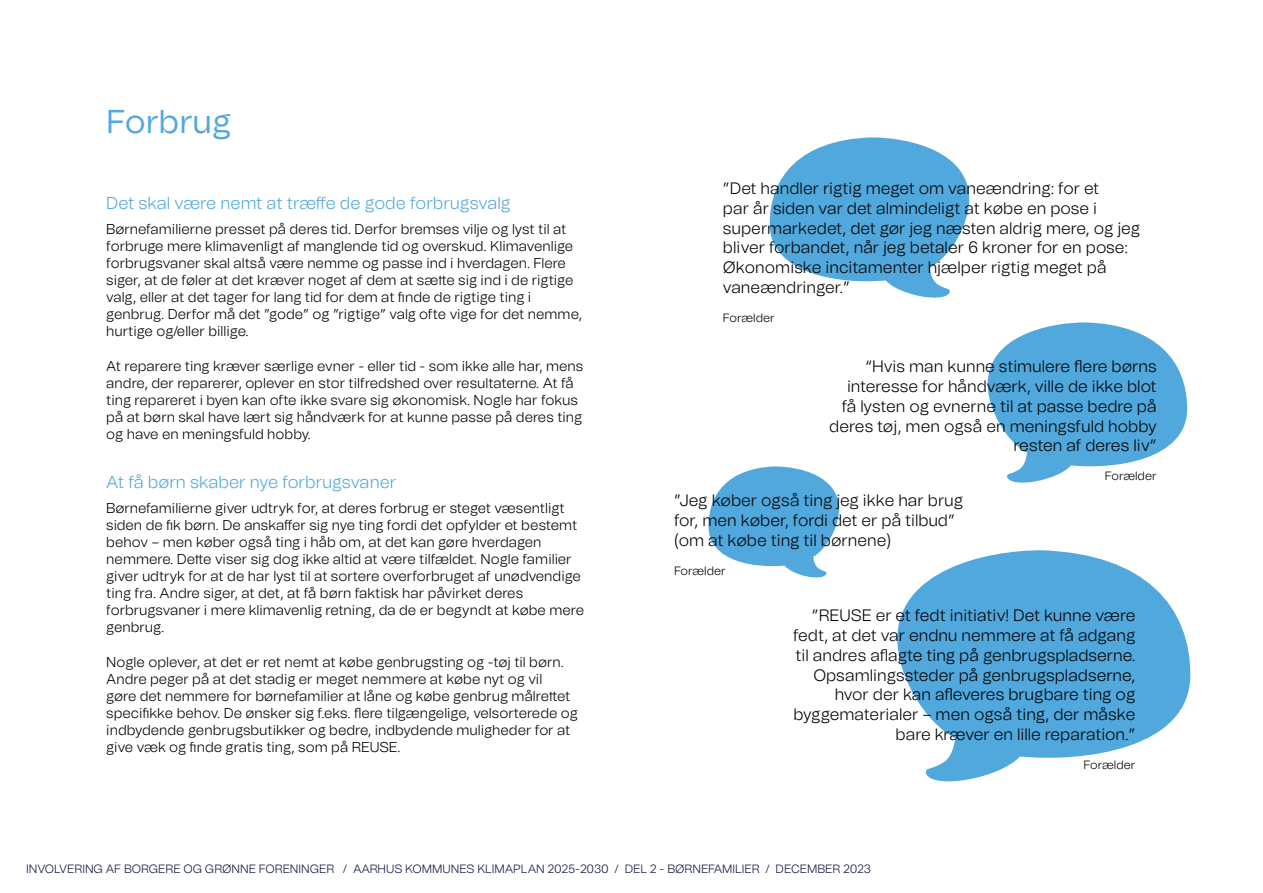
<style>
.page{position:relative;width:1263px;height:893px;background:#fff}
.page>*{position:absolute;margin:0;border:0;box-sizing:border-box;transform-origin:0 0}
.t1{font:33px "Tomato Grotesk";letter-spacing:-.005em;color:#51a8dd}
.t2{font:300 17.25px "Tomato Grotesk";color:#51a8dd}
.t3{font:300 16.5px/19.8px "Tomato Grotesk";color:#000;text-align:right}
.t4{font:300 14.25px/17.1px "Tomato Grotesk";color:#000}
.t5{font:300 12px "Tomato Grotesk";color:#111a41}
.t6{font:300 12px "Tomato Grotesk";color:#000}
</style>
<div class="page">
<svg style="left:897px;top:550px;width:293px;height:232px;fill:#51a8dd"></svg>
<svg style="left:988px;top:322px;width:199px;height:161px"></svg>
<svg style="left:708px;top:466px;width:131px;height:112px"></svg>
<svg style="left:770px;top:137px;width:199px;height:161px"></svg>
<p class="t1" style="left:106px;top:98px;width:127px">Forbrug</p>
<p class="t2" style="left:106px;top:192px;width:406px">Det skal være nemt at træffe de gode forbrugsvalg</p>
<p class="t4" style="left:106px;top:220px;width:477px">Børnefamilierne presset på deres tid. Derfor bremses vilje og lyst til at forbruge mere klimavenligt af manglende tid og overskud. Klimavenlige forbrugsvaner skal altså være nemme og passe ind i hverdagen. Flere siger, at de føler at det kræver noget af dem at sætte sig ind i de rigtige valg, eller at det tager for lang tid for dem at finde de rigtige ting i genbrug. Derfor må det ”gode” og ”rigtige” valg ofte vige for det nemme, hurtige og/eller billige.</p>
<p class="t4" style="left:106px;top:357px;width:478px">At reparere ting kræver særlige evner - eller tid - som ikke alle har, mens andre, der reparerer, oplever en stor tilfredshed over resultaterne. At få ting repareret i byen kan ofte ikke svare sig økonomisk. Nogle har fokus på at børn skal have lært sig håndværk for at kunne passe på deres ting og have en meningsfuld hobby.</p>
<p class="t2" style="left:106px;top:471px;width:292px">At få børn skaber nye forbrugsvaner</p>
<p class="t4" style="left:106px;top:499px;width:479px">Børnefamilierne giver udtryk for, at deres forbrug er steget væsentligt siden de fik børn. De anskaffer sig nye ting fordi det opfylder et bestemt behov – men køber også ting i håb om, at det kan gøre hverdagen nemmere. Dette viser sig dog ikke altid at være tilfældet. Nogle familier giver udtryk for at de har lyst til at sortere overforbruget af unødvendige ting fra. Andre siger, at det, at få børn faktisk har påvirket deres forbrugsvaner i mere klimavenlig retning, da de er begyndt at købe mere genbrug.</p>
<p class="t4" style="left:106px;top:653px;width:473px">Nogle oplever, at det er ret nemt at købe genbrugsting og -tøj til børn.<br>Andre peger på at det stadig er meget nemmere at købe nyt og vil<br>gøre det nemmere for børnefamilier at låne og købe genbrug målrettet specifikke behov. De ønsker sig f.eks. flere tilgængelige, velsorterede og indbydende genbrugsbutikker og bedre, indbydende muligheder for at give væk og finde gratis ting, som på REUSE.</p>
<p class="t3" style="left:723px;top:178px;width:419px;text-align:left">”Det handler rigtig meget om vaneændring: for et<br>par år siden var det almindeligt at købe en pose i supermarkedet, det gør jeg næsten aldrig mere, og jeg bliver forbandet, når jeg betaler 6 kroner for en pose:<br>Økonomiske incitamenter hjælper rigtig meget på vaneændringer.”</p>
<p class="t6" style="left:723px;top:309px;width:53px">Forælder</p>
<p class="t3" style="left:829px;top:356px;width:329px">“Hvis man kunne stimulere flere børns interesse for håndværk, ville de ikke blot få lysten og evnerne til at passe bedre på deres tøj, men også en meningsfuld hobby resten af deres liv”</p>
<p class="t6" style="left:1105px;top:468px;width:53px">Forælder</p>
<p class="t3" style="left:674px;top:491px;width:291px;text-align:left">”Jeg køber også ting jeg ikke har brug for, men køber, fordi det er på tilbud” (om at købe ting til børnene)</p>
<p class="t6" style="left:674px;top:562px;width:53px">Forælder</p>
<p class="t3" style="left:793px;top:605px;width:344px">”REUSE er et fedt initiativ! Det kunne være fedt, at det var endnu nemmere at få adgang til andres aflagte ting på genbrugspladserne.<br>Opsamlingssteder på genbrugspladserne, hvor der kan afleveres brugbare ting og byggematerialer – men også ting, der måske bare kræver en lille reparation.”</p>
<p class="t6" style="left:1084px;top:756px;width:53px">Forælder</p>
<p class="t5" style="left:26px;top:860px;width:846px">INVOLVERING AF BORGERE OG GRØNNE FORENINGER / AARHUS KOMMUNES KLIMAPLAN 2025-2030 / DEL 2 - BØRNEFAMILIER / DECEMBER 2023</p>
</div>
